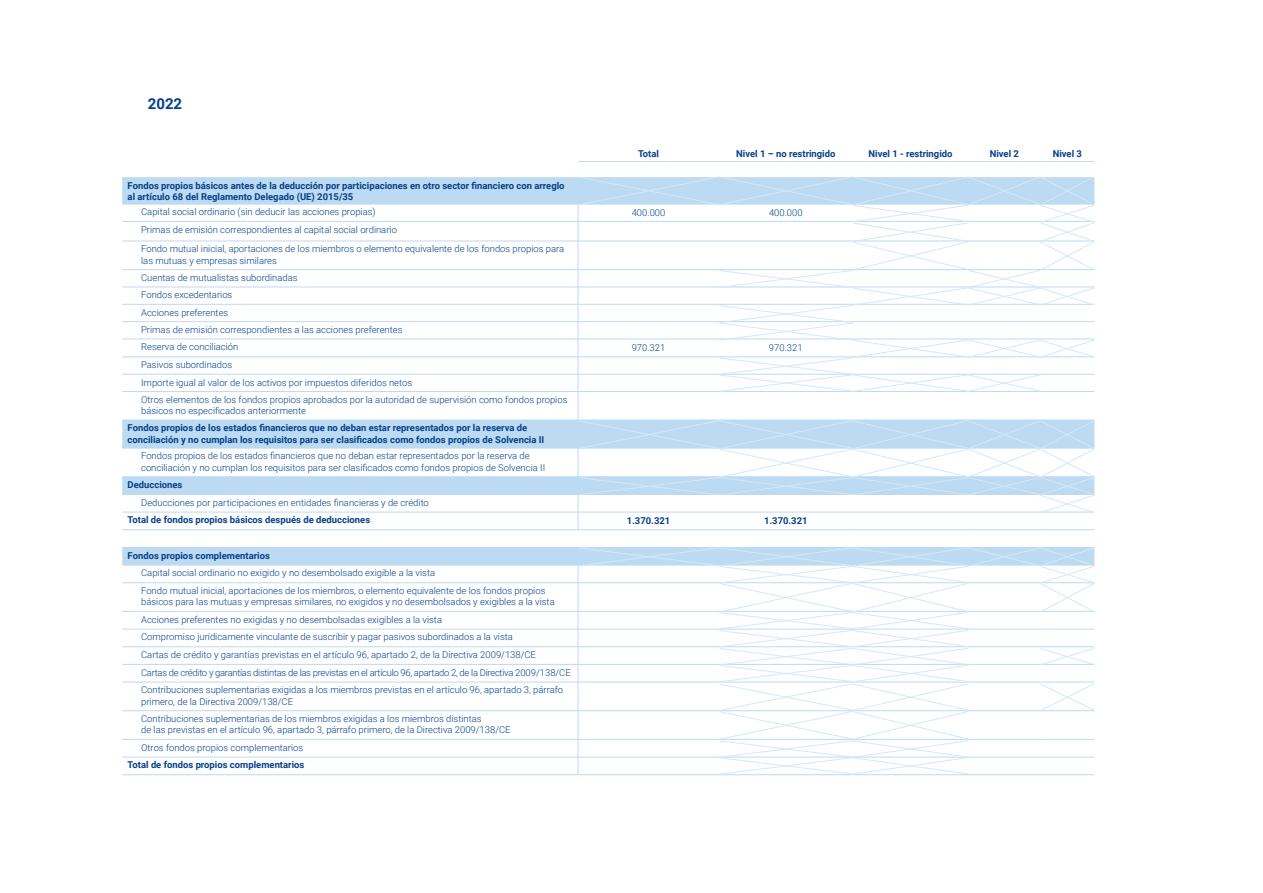
<style>
.page{position:relative;width:1263px;height:893px;background:#fff}
.page>*{position:absolute;margin:0;border:0;box-sizing:border-box;transform-origin:0 0}
.t1{font:700 15px "Roboto";color:#05408a}
.t2{font:300 9.45px/17.4px "Roboto";color:#05408a}
.t3{font:700 9.45px/11.4px "Roboto";color:#05408a}
</style>
<div class="page">
<svg style="left:122px;top:177px;width:972px;height:388px"></svg>
<hr style="left:122px;top:221px;width:456px;height:1px;background:#bcdaf2">
<hr style="left:122px;top:241px;width:456px;height:1px;background:#bcdaf2">
<hr style="left:122px;top:269px;width:456px;height:1px;background:#bcdaf2">
<hr style="left:122px;top:287px;width:456px;height:1px;background:#bcdaf2">
<hr style="left:122px;top:304px;width:456px;height:1px;background:#bcdaf2">
<hr style="left:122px;top:321px;width:456px;height:1px;background:#bcdaf2">
<hr style="left:122px;top:339px;width:456px;height:1px;background:#bcdaf2">
<hr style="left:122px;top:357px;width:456px;height:1px;background:#bcdaf2">
<hr style="left:122px;top:374px;width:456px;height:1px;background:#bcdaf2">
<hr style="left:122px;top:391px;width:456px;height:1px;background:#bcdaf2">
<hr style="left:122px;top:420px;width:456px;height:1px;background:#bcdaf2">
<hr style="left:122px;top:448px;width:456px;height:1px;background:#bcdaf2">
<hr style="left:122px;top:476px;width:456px;height:1px;background:#bcdaf2">
<hr style="left:122px;top:494px;width:456px;height:1px;background:#bcdaf2">
<hr style="left:122px;top:512px;width:456px;height:1px;background:#bcdaf2">
<hr style="left:122px;top:529px;width:456px;height:1px;background:#bcdaf2">
<hr style="left:122px;top:547px;width:456px;height:1px;background:#bcdaf2">
<hr style="left:122px;top:565px;width:456px;height:1px;background:#bcdaf2">
<hr style="left:122px;top:582px;width:456px;height:1px;background:#bcdaf2">
<hr style="left:122px;top:611px;width:456px;height:1px;background:#bcdaf2">
<hr style="left:122px;top:629px;width:456px;height:1px;background:#bcdaf2">
<hr style="left:122px;top:646px;width:456px;height:1px;background:#bcdaf2">
<hr style="left:122px;top:664px;width:456px;height:1px;background:#bcdaf2">
<hr style="left:122px;top:682px;width:456px;height:1px;background:#bcdaf2">
<hr style="left:122px;top:710px;width:456px;height:1px;background:#bcdaf2">
<hr style="left:122px;top:739px;width:456px;height:1px;background:#bcdaf2">
<hr style="left:122px;top:757px;width:456px;height:1px;background:#bcdaf2">
<hr style="left:122px;top:774px;width:456px;height:1px;background:#bcdaf2">
<hr style="left:122px;top:204px;width:456px;height:1px;background:#bcdaf2">
<hr style="left:578px;top:161px;width:141px;height:1px;background:#bcdaf2">
<hr style="left:719px;top:161px;width:134px;height:1px;background:#bcdaf2">
<hr style="left:853px;top:161px;width:115px;height:1px;background:#bcdaf2">
<hr style="left:968px;top:161px;width:72px;height:1px;background:#bcdaf2">
<hr style="left:1040px;top:161px;width:54px;height:1px;background:#bcdaf2">
<svg style="left:578px;top:176px;width:517px;height:354px"></svg>
<svg style="left:578px;top:547px;width:517px;height:228px"></svg>
<h1 class="t1" style="left:148px;top:93px;width:36px">2022</h1>
<p class="t3" style="left:638px;top:148px;width:22px">Total</p>
<p class="t3" style="left:736px;top:148px;width:101px">Nivel 1 – no restringido</p>
<p class="t3" style="left:868px;top:148px;width:85px">Nivel 1 - restringido</p>
<p class="t3" style="left:990px;top:148px;width:31px">Nivel 2</p>
<p class="t3" style="left:1053px;top:148px;width:31px">Nivel 3</p>
<p class="t3" style="left:128px;top:179px;width:438px">Fondos propios básicos antes de la deducción por participaciones en otro sector financiero con arreglo al artículo 68 del Reglamento Delegado (UE) 2015/35</p>
<p class="t2" style="left:141px;top:203px;width:236px">Capital social ordinario (sin deducir las acciones propias)</p>
<p class="t2" style="left:632px;top:204px;width:35px">400.000</p>
<p class="t2" style="left:769px;top:204px;width:35px">400.000</p>
<p class="t2" style="left:141px;top:219px;width:425px;line-height:19.5px">Primas de emisión correspondientes al capital social ordinario<br>Fondo mutual inicial, aportaciones de los miembros o elemento equivalente de los fondos propios para</p>
<p class="t2" style="left:141px;top:251px;width:263px">las mutuas y empresas similares<br>Cuentas de mutualistas subordinadas<br>Fondos excedentarios<br>Acciones preferentes<br>Primas de emisión correspondientes a las acciones preferentes Reserva de conciliación</p>
<p class="t2" style="left:632px;top:339px;width:35px">970.321</p>
<p class="t2" style="left:769px;top:339px;width:35px">970.321</p>
<p class="t2" style="left:141px;top:356px;width:428px">Pasivos subordinados<br>Importe igual al valor de los activos por impuestos diferidos netos<br>Otros elementos de los fondos propios aprobados por la autoridad de supervisión como fondos propios</p>
<p class="t2" style="left:141px;top:402px;width:166px">básicos no especificados anteriormente</p>
<p class="t3" style="left:128px;top:422px;width:418px">Fondos propios de los estados financieros que no deban estar representados por la reserva de conciliación y no cumplan los requisitos para ser clasificados como fondos propios de Solvencia II</p>
<p class="t2" style="left:141px;top:450px;width:405px;line-height:11.4px">Fondos propios de los estados financieros que no deban estar representados por la reserva de conciliación y no cumplan los requisitos para ser clasificados como fondos propios de Solvencia II</p>
<p class="t3" style="left:128px;top:479px;width:56px">Deducciones</p>
<p class="t2" style="left:141px;top:493px;width:289px">Deducciones por participaciones en entidades financieras y de crédito</p>
<p class="t3" style="left:128px;top:514px;width:244px">Total de fondos propios básicos después de deducciones</p>
<p class="t3" style="left:627px;top:515px;width:45px">1.370.321</p>
<p class="t3" style="left:764px;top:515px;width:45px">1.370.321</p>
<p class="t3" style="left:128px;top:549px;width:144px">Fondos propios complementarios</p>
<p class="t2" style="left:141px;top:564px;width:406px">Capital social ordinario no exigido y no desembolsado exigible a la vista<br>Fondo mutual inicial, aportaciones de los miembros, o elemento equivalente de los fondos propios</p>
<p class="t2" style="left:141px;top:593px;width:431px">básicos para las mutuas y empresas similares, no exigidos y no desembolsados y exigibles a la vista Acciones preferentes no exigidas y no desembolsadas exigibles a la vista<br>Compromiso jurídicamente vinculante de suscribir y pagar pasivos subordinados a la vista<br>Cartas de crédito y garantías previstas en el artículo 96, apartado 2, de la Directiva 2009/138/CE<br>Cartas de crédito y garantías distintas de las previstas en el artículo 96, apartado 2, de la Directiva 2009/138/CE Contribuciones suplementarias exigidas a los miembros previstas en el artículo 96, apartado 3, párrafo</p>
<p class="t2" style="left:141px;top:692px;width:342px">primero, de la Directiva 2009/138/CE<br>Contribuciones suplementarias de los miembros exigidas a los miembros distintas</p>
<p class="t2" style="left:141px;top:721px;width:371px">de las previstas en el artículo 96, apartado 3, párrafo primero, de la Directiva 2009/138/CE<br>Otros fondos propios complementarios</p>
<p class="t3" style="left:128px;top:759px;width:178px">Total de fondos propios complementarios</p>
</div>
